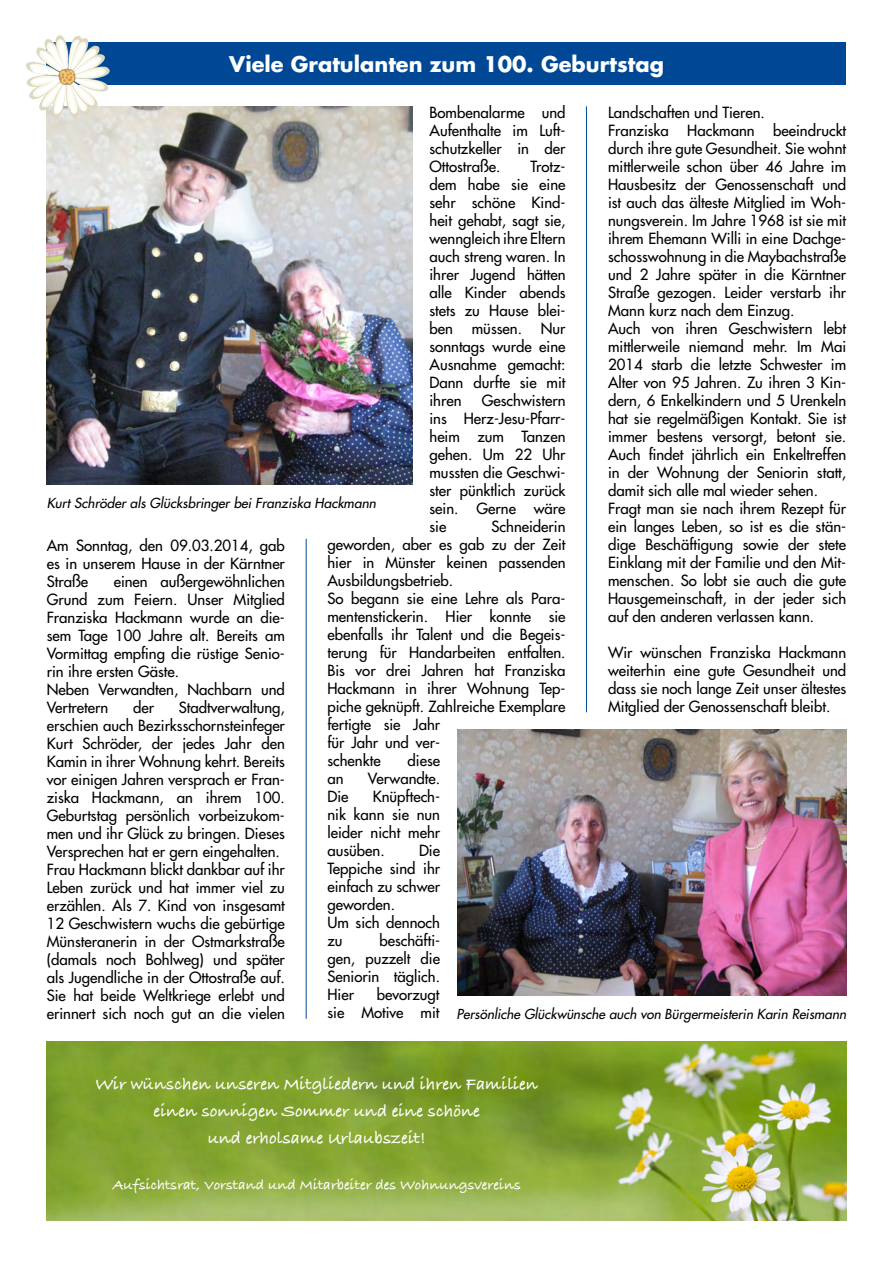
<style>
.page{position:relative;width:893px;height:1263px;background:#fff}
.page>*{position:absolute;margin:0;border:0;box-sizing:border-box;transform-origin:0 0}
.t1{font:700 21px "Futura";color:#fff}
.t2{font:18px/27px "Bradley Hand ITCTT Bold";color:#fff;text-align:center}
.t3{font:15px/18px "Futura";color:#000;text-align:justify}
.t4{font:15px "Bradley Hand ITCTT Bold";color:#fff}
.t5{font:italic 13.5px "Futura";color:#000}
</style>
<div class="page">
<hr style="left:586px;top:106px;width:1px;height:606px;background:#004896">
<hr style="left:306px;top:539px;width:1px;height:480px;background:#004896">
<div style="left:47px;top:43px;width:799px;height:42px;background:#004896"></div>
<img style="left:47px;top:106px;width:365px;height:379px">
<img style="left:457px;top:729px;width:389px;height:266px">
<svg style="left:26px;top:35px;width:87px;height:86px"></svg>
<img style="left:47px;top:1042px;width:799px;height:178px">
<h1 class="t1" style="left:229px;top:50px;width:436px">Viele Gratulanten zum 100. Geburtstag</h1>
<p class="t3" style="left:429px;top:104px;width:138px">Bombenalarme und Aufenthalte im Luft&shy;schutzkeller in der Ottostraße.</p>
<p class="t3" style="left:608px;top:104px;width:240px;text-align:left">Landschaften und Tieren.<br>Franziska Hackmann beeindruckt durch ihre gute Gesundheit. Sie wohnt mittlerweile schon über 46 Jahre im Hausbesitz der Genossenschaft und ist auch das älteste Mitglied im Woh&shy;nungsverein. Im Jahre 1968 ist sie mit ihrem Ehemann Willi in eine Dachge&shy;schosswohnung in die Maybachstraße und 2 Jahre später in die Kärntner Straße gezogen. Leider verstarb ihr Mann kurz nach dem Einzug.<br>Auch von ihren Geschwistern lebt mittlerweile niemand mehr. Im Mai 2014 starb die letzte Schwester im Alter von 95 Jahren. Zu ihren 3 Kin&shy;dern, 6 Enkelkindern und 5 Urenkeln hat sie regelmäßigen Kontakt. Sie ist immer bestens versorgt, betont sie.<br>Auch findet jährlich ein Enkeltreffen in der Wohnung der Seniorin statt, damit sich alle mal wieder sehen.<br>Fragt man sie nach ihrem Rezept für ein langes Leben, so ist es die stän&shy;dige Beschäftigung sowie der stete Einklang mit der Familie und den Mit&shy;menschen. So lobt sie auch die gute Hausgemeinschaft, in der jeder sich auf den anderen verlassen kann.</p>
<p class="t3" style="left:608px;top:644px;width:240px">Wir wünschen Franziska Hackmann weiterhin eine gute Gesundheit und dass sie noch lange Zeit unser ältestes Mitglied der Genossenschaft bleibt.</p>
<p class="t3" style="left:429px;top:158px;width:138px;text-indent:101px">Trotz&shy;dem habe sie eine sehr schöne Kind&shy;heit gehabt, sagt sie, wenngleich ihre Eltern auch streng waren. In ihrer Jugend hätten alle Kinder abends stets zu Hause blei&shy;ben</p>
<p class="t3" style="left:429px;top:320px;width:138px;text-indent:111px">Nur sonntags wurde eine Ausnahme gemacht:<br>Dann durfte sie mit ihren</p>
<p class="t3" style="left:472px;top:320px;width:52px">müssen.</p>
<p class="t3" style="left:429px;top:392px;width:138px;text-indent:52px">Geschwistern ins Herz-Jesu-Pfarr&shy;heim zum Tanzen gehen. Um 22 Uhr mussten die Geschwi&shy;ster pünktlich zurück sein. Gerne wäre sie</p>
<p class="t5" style="left:47px;top:494px;width:331px">Kurt Schröder als Glücksbringer bei Franziska Hackmann</p>
<p class="t3" style="left:327px;top:518px;width:240px;text-align:left;text-indent:164px">Schneiderin geworden, aber es gab zu der Zeit hier in Münster keinen passenden<br>Ausbildungsbetrieb.<br>So begann sie eine Lehre als Para&shy;mentenstickerin. Hier konnte sie ebenfalls ihr Talent und die Begeis&shy;terung für Handarbeiten entfalten.<br>Bis vor drei Jahren hat Franziska<br>Hackmann in ihrer Wohnung Tep&shy;piche geknüpft. Zahlreiche Exemplare fertigte sie Jahr<br>für Jahr und ver-<br>schenkte</p>
<p class="t3" style="left:47px;top:536px;width:240px">Am Sonntag, den 09.03.2014, gab es in unserem Hause in der Kärntner Straße</p>
<p class="t3" style="left:47px;top:572px;width:240px;text-align:left;text-indent:67px">einen außergewöhnlichen<br>Grund zum Feiern. Unser Mitglied<br>Franziska Hackmann wurde an die&shy;sem Tage 100 Jahre alt. Bereits am<br>Vormittag empfing die rüstige Senio&shy;rin ihre ersten Gäste.<br>Neben Verwandten, Nachbarn und<br>Vertretern</p>
<p class="t3" style="left:47px;top:698px;width:240px;text-align:left;text-indent:132px">Stadtverwaltung, erschien auch Bezirksschornsteinfeger Kurt Schröder, der jedes Jahr den Kamin in ihrer Wohnung kehrt. Bereits vor einigen Jahren versprach er Fran&shy;ziska Hackmann, an ihrem 100.<br>Geburtstag persönlich vorbeizukom&shy;men und ihr Glück zu bringen. Dieses Versprechen hat er gern eingehalten.<br>Frau Hackmann blickt dankbar auf ihr Leben zurück und hat immer viel zu erzählen. Als 7. Kind von insgesamt 12 Geschwistern wuchs die gebürtige Münsteranerin in der Ostmarkstraße (damals noch Bohlweg) und später als Jugendliche in der Ottostraße auf.<br>Sie hat beide Weltkriege erlebt und erinnert sich noch gut an die vielen</p>
<p class="t3" style="left:133px;top:698px;width:22px">der</p>
<p class="t3" style="left:408px;top:752px;width:34px">diese</p>
<p class="t3" style="left:327px;top:770px;width:18px">an</p>
<p class="t3" style="left:368px;top:770px;width:74px">Verwandte.</p>
<p class="t3" style="left:327px;top:788px;width:23px">Die</p>
<p class="t3" style="left:327px;top:788px;width:114px;text-indent:45px">Knüpftech&shy;nik kann sie nun leider nicht mehr ausüben.</p>
<p class="t3" style="left:327px;top:842px;width:114px;text-align:left;text-indent:92px">Die<br>Teppiche sind ihr einfach zu schwer geworden.<br>Um sich dennoch zu</p>
<p class="t3" style="left:327px;top:932px;width:114px;text-indent:52px">beschäfti&shy;gen, puzzelt die Seniorin täglich.<br>Hier</p>
<p class="t3" style="left:327px;top:986px;width:114px;text-align:right">bevorzugt<br>sie Motive mit</p>
<p class="t5" style="left:457px;top:1005px;width:391px">Persönliche Glückwünsche auch von Bürgermeisterin Karin Reismann</p>
<p class="t2" style="left:96px;top:1071px;width:444px">Wir wünschen unseren Mitgliedern und ihren Familien einen sonnigen Sommer und eine schöne<br>und erholsame Urlaubszeit!</p>
<p class="t4" style="left:113px;top:1176px;width:410px">Aufsichtsrat, Vorstand und Mitarbeiter des Wohnungsvereins</p>
</div>
